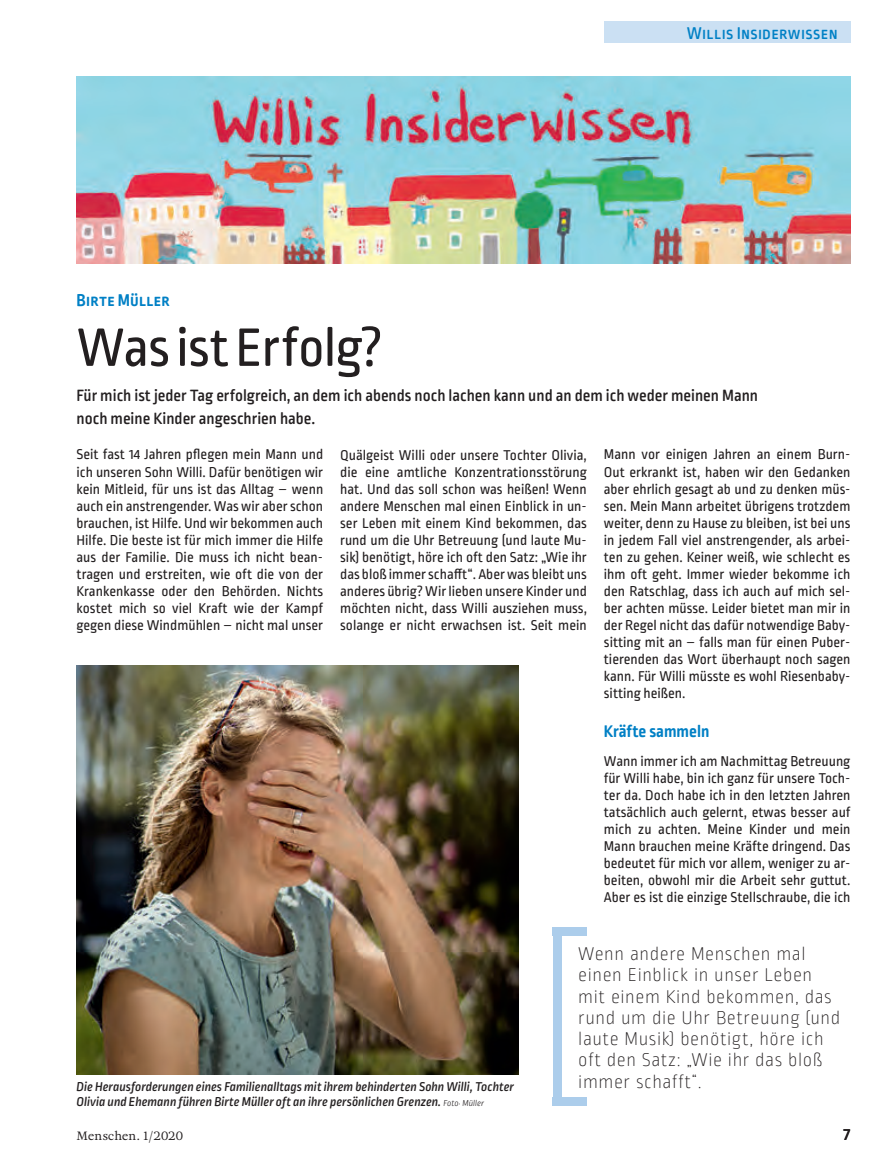
<style>
.page{position:relative;width:893px;height:1170px;background:#fff}
.page>*{position:absolute;margin:0;border:0;box-sizing:border-box;transform-origin:0 0}
.t1{font:57px "Ropa Soft Pro";letter-spacing:-.015em;color:#231f20}
.t2{font:200 19.5px/21.3px "Ropa Soft Pro";letter-spacing:.03em;color:#231f20}
.t3{font:500 18px "Ropa Soft SC Pro";letter-spacing:.02em;color:#0080c5}
.t4{font:700 18px "Ropa Soft SC Pro";letter-spacing:.02em;color:#0080c5}
.t5{font:500 18px "Ropa Soft Pro";color:#231f20}
.t6{font:700 17.85px "Ropa Soft Pro";color:#0080c5}
.t7{font:500 17.25px/22.5px "Ropa Soft Pro";color:#231f20}
.t8{font:15px/17px "Ropa Soft Pro";color:#231f20;text-align:justify}
.t9{font:italic 500 13.5px/15px "Ropa Soft Pro";color:#231f20}
.t10{font:12px "Adriane Text";letter-spacing:.015em;color:#231f20}
.s1{font-weight:300;font-size:9px}
</style>
<div class="page">
<div style="left:604px;top:21px;width:246px;height:22px;background:#cbe0f3"></div>
<img style="left:77px;top:77px;width:773px;height:187px">
<div style="left:553px;top:927px;width:8px;height:177px;background:#accdeb"></div>
<div style="left:553px;top:927px;width:34px;height:8px;background:#accdeb"></div>
<div style="left:553px;top:1097px;width:34px;height:9px;background:#accdeb"></div>
<img style="left:77px;top:665px;width:442px;height:409px">
<p class="t3" style="left:687px;top:23px;width:152px">Willis Insiderwissen</p>
<p class="t3" style="left:812px;top:23px;width:27px">xxx</p>
<p class="t4" style="left:77px;top:290px;width:95px">Birte Müller</p>
<h1 class="t1" style="left:77px;top:316px;width:308px">Was ist Erfolg?</h1>
<p class="t7" style="left:77px;top:385px;width:683px">Für mich ist jeder Tag erfolgreich, an dem ich abends noch lachen kann und an dem ich weder meinen Mann noch meine Kinder angeschrien habe.</p>
<p class="t8" style="left:77px;top:447px;width:248px">Seit fast 14 Jahren pflegen mein Mann und ich unseren Sohn Willi. Dafür benötigen wir kein Mitleid, für uns ist das Alltag – wenn auch ein anstrengender. Was wir aber schon brauchen, ist Hilfe. Und wir bekommen auch Hilfe. Die beste ist für mich immer die Hilfe aus der Familie. Die muss ich nicht bean&shy;tragen und erstreiten, wie oft die von der Krankenkasse oder den Behörden. Nichts kostet mich so viel Kraft wie der Kampf gegen diese Windmühlen – nicht mal unser</p>
<p class="t8" style="left:340px;top:447px;width:248px">Quälgeist Willi oder unsere Tochter Olivia, die eine amtliche Konzentrationsstörung hat. Und das soll schon was heißen! Wenn andere Menschen mal einen Einblick in un&shy;ser Leben mit einem Kind bekommen, das rund um die Uhr Betreuung (und laute Mu&shy;sik) benötigt, höre ich oft den Satz: „Wie ihr das bloß immer schafft“. Aber was bleibt uns anderes übrig? Wir lieben unsere Kinder und möchten nicht, dass Willi ausziehen muss, solange er nicht erwachsen ist. Seit mein</p>
<p class="t8" style="left:604px;top:447px;width:248px;text-align:left">Mann vor einigen Jahren an einem Burn-Out erkrankt ist, haben wir den Gedanken aber ehrlich gesagt ab und zu denken müs&shy;sen. Mein Mann arbeitet übrigens trotzdem weiter, denn zu Hause zu bleiben, ist bei uns in jedem Fall viel anstrengender, als arbei&shy;ten zu gehen. Keiner weiß, wie schlecht es ihm oft geht. Immer wieder bekomme ich den Ratschlag, dass ich auch auf mich sel&shy;ber achten müsse. Leider bietet man mir in der Regel nicht das dafür notwendige Baby&shy;sitting mit an – falls man für einen Puber&shy;tierenden das Wort überhaupt noch sagen kann. Für Willi müsste es wohl Riesenbaby&shy;sitting heißen.</p>
<p class="t6" style="left:604px;top:720px;width:107px">Kräfte sammeln</p>
<p class="t8" style="left:604px;top:753px;width:248px">Wann immer ich am Nachmittag Betreuung für Willi habe, bin ich ganz für unsere Toch&shy;ter da. Doch habe ich in den letzten Jahren tatsächlich auch gelernt, etwas besser auf mich zu achten. Meine Kinder und mein Mann brauchen meine Kräfte dringend. Das bedeutet für mich vor allem, weniger zu ar&shy;beiten, obwohl mir die Arbeit sehr guttut.<br>Aber es ist die einzige Stellschraube, die ich</p>
<p class="t9" style="left:77px;top:1079px;width:439px">Die Herausforderungen eines Familienalltags mit ihrem behinderten Sohn Willi, Tochter<br>Olivia und Ehemann führen Birte Müller oft an ihre persönlichen Grenzen. <span class="s1">Foto: Müller</span></p>
<h2 class="t2" style="left:578px;top:944px;width:263px">Wenn andere Menschen mal einen Einblick in unser Leben mit einem Kind bekommen, das rund um die Uhr Betreuung (und laute Musik) benötigt, höre ich oft den Satz: „Wie ihr das bloß immer schafft“.</h2>
<p class="t10" style="left:77px;top:1127px;width:108px">Menschen. 1/2020</p>
<p class="t5" style="left:844px;top:1124px;width:8px">7</p>
</div>
